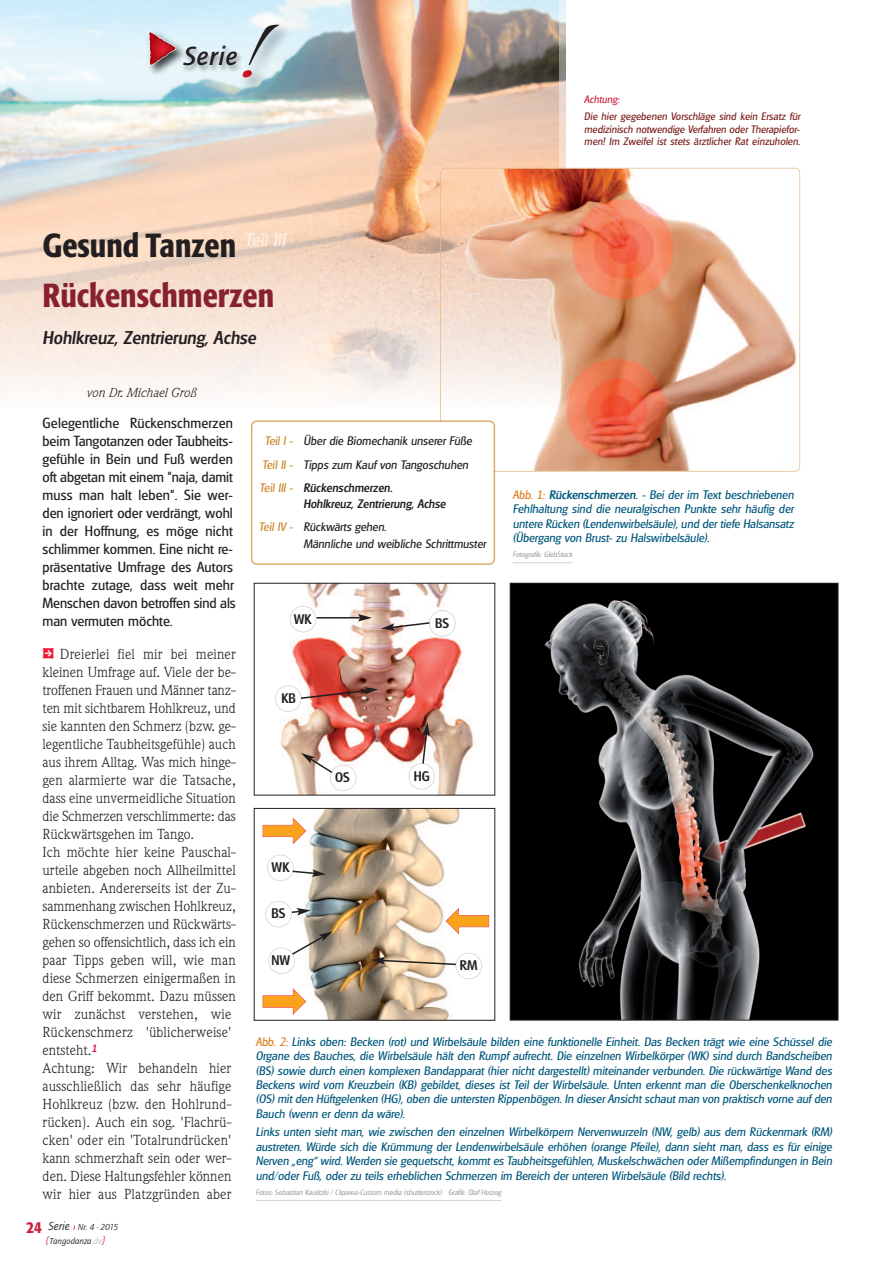
<style>
.page{position:relative;width:893px;height:1263px;background:#fff}
.page>*{position:absolute;margin:0;border:0;box-sizing:border-box;transform-origin:0 0}
.t1{font:500 condensed 33px/50.2px "Formata BQ";color:#872130}
.t2{font:italic 700 27px "Quay";letter-spacing:.025em;color:#231f20}
.t3{font:500 18px "Iglasgow";color:#231f20}
.t4{font:14.25px/18px "ITC Weidemann Com";color:#231f20}
.t5{font:14.25px/18px "Glasgow";color:#231f20}
.t6{font:500 13.5px "Glasgow";color:#231f20}
.t7{font:italic 12.75px "ITC Weidemann Com";color:#231f20}
.t8{font:12px/14.4px "Iglasgow";color:#00587d;text-align:justify}
.t9{font:12px/24.5px "Iglasgow";color:#231f20}
.t10{font:500 12px/16.5px "Iglasgow";color:#231f20}
.t11{font:10.5px/12.6px "Iglasgow";letter-spacing:.005em;color:#7a1d1a;text-align:justify}
.t12{font:10.5px "Iglasgow";color:#cd203e}
.t13{font:italic 9px/13px "Quay Itc T";color:#231f20}
.t14{font:300 7.5px "Iglasgow";color:rgb(35 31 32/.5)}
.s1{color:#231f20}
.s2{font-family:"Kosmik Glyphs";font-size:21px;color:#ed1a33}
.s3{font-family:"Formata BQ";font-weight:500;font-style:normal;font-stretch:condensed;font-size:16.5px;color:#cd203e}
.s4{font-size:12px}
.s5{font-size:13.5px;color:#cd203e}
.s6{font-family:"Copperplate T";font-weight:500;font-style:normal;font-stretch:condensed;color:#ed1a33}
.s7{font-size:9.75px;color:#cd203e}
.s8{color:rgb(35 31 32/.3)}
.s9{color:#ce872b}
.s10{font-weight:400;color:#ce872b}
.s11{color:#e18024}
.s12{font-weight:500}
</style>
<div class="page">
<img style="left:0;top:0;width:559px;height:218px">
<div style="left:559px;top:0;width:17px;height:428px;background:#fff;opacity:.4"></div>
<svg style="left:0;top:218px;width:440px;height:179px"></svg>
<img style="left:170px;top:38px;width:72px;height:55px">
<img style="left:143px;top:26px;width:49px;height:56px">
<svg style="left:148px;top:31px;width:28px;height:35px"></svg>
<img style="left:235px;top:64px;width:37px;height:34px">
<img style="left:242px;top:18px;width:58px;height:68px">
<svg style="left:242px;top:25px;width:38px;height:53px"></svg>
<img style="left:275px;top:585px;width:204px;height:208px">
<div style="left:429px;top:610px;width:27px;height:27px;border:2px solid #d1d2d4;border-radius:50%"></div>
<div style="left:290px;top:606px;width:26px;height:26px;border:2px solid #d1d2d4;border-radius:50%"></div>
<div style="left:275px;top:685px;width:27px;height:27px;border:2px solid #d1d2d4;border-radius:50%"></div>
<div style="left:330px;top:765px;width:26px;height:26px;border:2px solid #d1d2d4;border-radius:50%"></div>
<div style="left:408px;top:763px;width:27px;height:27px;border:2px solid #d1d2d4;border-radius:50%"></div>
<img style="left:284px;top:810px;width:177px;height:209px">
<div style="left:254px;top:808px;width:241px;height:213px;border:1px solid #231f20"></div>
<div style="left:267px;top:854px;width:27px;height:27px;border:2px solid #d1d2d4;border-radius:50%"></div>
<img style="left:512px;top:585px;width:324px;height:433px">
<div style="left:510px;top:583px;width:328px;height:437px;border:1px solid #231f20"></div>
<hr style="left:317px;top:617px;width:44px;height:1px;background:#231f20">
<svg style="left:358px;top:614px;width:14px;height:7px"></svg>
<svg style="left:299px;top:687px;width:79px;height:13px"></svg>
<svg style="left:381px;top:621px;width:50px;height:10px"></svg>
<svg style="left:301px;top:753px;width:33px;height:21px"></svg>
<svg style="left:421px;top:722px;width:9px;height:43px"></svg>
<svg style="left:291px;top:869px;width:35px;height:8px"></svg>
<div style="left:455px;top:953px;width:27px;height:26px;border:2px solid #d1d2d4;border-radius:50%"></div>
<svg style="left:371px;top:957px;width:86px;height:9px"></svg>
<div style="left:265px;top:901px;width:27px;height:26px;border:2px solid #d1d2d4;border-radius:50%"></div>
<svg style="left:290px;top:908px;width:21px;height:7px"></svg>
<div style="left:268px;top:947px;width:27px;height:27px;border:2px solid #d1d2d4;border-radius:50%"></div>
<svg style="left:290px;top:931px;width:43px;height:25px"></svg>
<svg style="left:263px;top:817px;width:43px;height:27px"></svg>
<svg style="left:263px;top:988px;width:43px;height:27px"></svg>
<svg style="left:446px;top:908px;width:43px;height:26px"></svg>
<hr style="left:256px;top:1200px;width:245px;height:1px;background:#d7d6d6">
<img style="left:441px;top:169px;width:358px;height:302px;border-radius:4px">
<div style="left:440px;top:168px;width:360px;height:304px;border:2px solid #e5bc89;border-radius:5px"></div>
<svg style="left:251px;top:420px;width:244px;height:145px"></svg>
<hr style="left:513px;top:562px;width:59px;height:1px;background:#dcdbdc">
<h2 class="t2" style="left:184px;top:41px;width:55px">Serie</h2>
<h1 class="t1" style="left:43px;top:222px;width:245px"><span class="s1">Gesund Tanzen</span> <sup>Teil</sup> <sup>III<br></sup>Rückenschmerzen</h1>
<h3 class="t3" style="left:43px;top:328px;width:215px">Hohlkreuz, Zentrierung, Achse</h3>
<p class="t12" style="left:584px;top:93px;width:37px">Achtung:</p>
<p class="t11" style="left:584px;top:110px;width:217px">Die hier gegebenen Vorschläge sind kein Ersatz für medizinisch notwendige Verfahren oder Therapiefor&shy;men! Im Zweifel ist stets ärztlicher Rat einzuholen.</p>
<p class="t7" style="left:86px;top:385px;width:111px">von Dr. Michael Groß</p>
<p class="t5" style="left:43px;top:414px;width:195px">Gelegentliche Rückenschmerzen beim Tangotanzen oder Taubheits&shy;gefühle in Bein und Fuß werden oft abgetan mit einem "naja, damit muss man halt leben". Sie wer&shy;den ignoriert oder verdrängt, wohl in der Hoffnung, es möge nicht schlimmer kommen. Eine nicht re&shy;präsentative Umfrage des Autors brachte zutage, dass weit mehr<br>Menschen davon betroffen sind als man vermuten möchte.</p>
<p class="t4" style="left:43px;top:645px;width:195px"><span class="s2">2</span> Dreierlei fiel mir bei meiner kleinen Umfrage auf. Viele der be&shy;troffenen Frauen und Männer tanz&shy;ten mit sichtbarem Hohlkreuz, und sie kannten den Schmerz (bzw. ge&shy;legentliche Taubheitsgefühle) auch aus ihrem Alltag. Was mich hinge&shy;gen alarmierte war die Tatsache, dass eine unvermeidliche Situation die Schmerzen verschlimmerte: das<br>Rückwärtsgehen im Tango.<br>Ich möchte hier keine Pauschal&shy;urteile abgeben noch Allheilmittel anbieten. Andererseits ist der Zu&shy;sammenhang zwischen Hohlkreuz,<br>Rückenschmerzen und Rückwärts&shy;gehen so offensichtlich, dass ich ein paar Tipps geben will, wie man diese Schmerzen einigermaßen in den Griff bekommt. Dazu müssen wir zunächst verstehen, wie<br>Rückenschmerz 'üblicherweise' entsteht.<sup>1<br></sup>Achtung: Wir behandeln hier ausschließlich das sehr häufige<br>Hohlkreuz (bzw. den Hohlrund&shy;rücken). Auch ein sog. 'Flachrü&shy;cken' oder ein 'Totalrundrücken' kann schmerzhaft sein oder wer&shy;den. Diese Haltungsfehler können wir hier aus Platzgründen aber</p>
<p class="t13" style="left:46px;top:1221px;width:73px;text-indent:-20px"><span class="s3">24</span> <span class="s4">Serie</span> <span class="s5">›</span> Nr. 4 <span class="s6">·</span> 2015 <span class="s7">{</span>Tangodanza<span class="s8">.de</span><span class="s7">}</span></p>
<p class="t9" style="left:262px;top:428px;width:211px"><span class="s9">Teil I -</span> Über die Biomechanik unserer Füße<br><span class="s9">Teil II -</span> Tipps zum Kauf von Tangoschuhen</p>
<p class="t10" style="left:303px;top:479px;width:144px;text-indent:-44px"><span class="s10">Teil III -</span> Rückenschmerzen.<br>Hohlkreuz, Zentrierung, Achse</p>
<p class="t9" style="left:303px;top:519px;width:184px;line-height:16.5px;text-indent:-44px"><span class="s9">Teil IV -</span> Rückwärts gehen.<br>Männliche und weibliche Schrittmuster</p>
<p class="t6" style="left:294px;top:611px;width:19px">WK</p>
<p class="t6" style="left:281px;top:690px;width:16px">KB</p>
<p class="t6" style="left:435px;top:615px;width:16px">BS</p>
<p class="t8" style="left:513px;top:487px;width:282px"><span class="s11">Abb. 1:</span> <span class="s12">Rückenschmerzen</span>. - Bei der im Text beschriebenen Fehlhaltung sind die neuralgischen Punkte sehr häufig der untere Rücken (Lendenwirbelsäule), und der tiefe Halsansatz (Übergang von Brust- zu Halswirbelsäule).</p>
<p class="t14" style="left:513px;top:550px;width:61px">Fotografik: GlebStock</p>
<p class="t6" style="left:335px;top:769px;width:16px">OS</p>
<p class="t6" style="left:414px;top:768px;width:18px">HG</p>
<p class="t6" style="left:272px;top:859px;width:19px">WK</p>
<p class="t6" style="left:272px;top:906px;width:16px">BS</p>
<p class="t6" style="left:272px;top:952px;width:20px">NW</p>
<p class="t6" style="left:460px;top:957px;width:19px">RM</p>
<p class="t8" style="left:256px;top:1034px;width:578px"><span class="s11">Abb. 2:</span> Links oben: Becken (rot) und Wirbelsäule bilden eine funktionelle Einheit. Das Becken trägt wie eine Schüssel die Organe des Bauches, die Wirbelsäule hält den Rumpf aufrecht. Die einzelnen Wirbelkörper (WK) sind durch Bandscheiben (BS) sowie durch einen komplexen Bandapparat (hier nicht dargestellt) miteinander verbunden. Die rückwärtige Wand des Beckens wird vom Kreuzbein (KB) gebildet, dieses ist Teil der Wirbelsäule. Unten erkennt man die Oberschenkelknochen (OS) mit den Hüftgelenken (HG), oben die untersten Rippenbögen. In dieser Ansicht schaut man von praktisch vorne auf den Bauch (wenn er denn da wäre).</p>
<p class="t8" style="left:256px;top:1125px;width:578px">Links unten sieht man, wie zwischen den einzelnen Wirbelkörpern Nervenwurzeln (NW, gelb) aus dem Rückenmark (RM) austreten. Würde sich die Krümmung der Lendenwirbelsäule erhöhen (orange Pfeile), dann sieht man, dass es für einige Nerven „eng“ wird. Werden sie gequetscht, kommt es Taubheitsgefühlen, Muskelschwächen oder Mißempfindungen in Bein und/oder Fuß, oder zu teils erheblichen Schmerzen im Bereich der unteren Wirbelsäule (Bild rechts).</p>
<p class="t14" style="left:256px;top:1187px;width:247px">Fotos: Sebastian Kaulitzki / Cliparea-Custom media (shutterstock) Grafik: Olaf Herzog</p>
</div>
